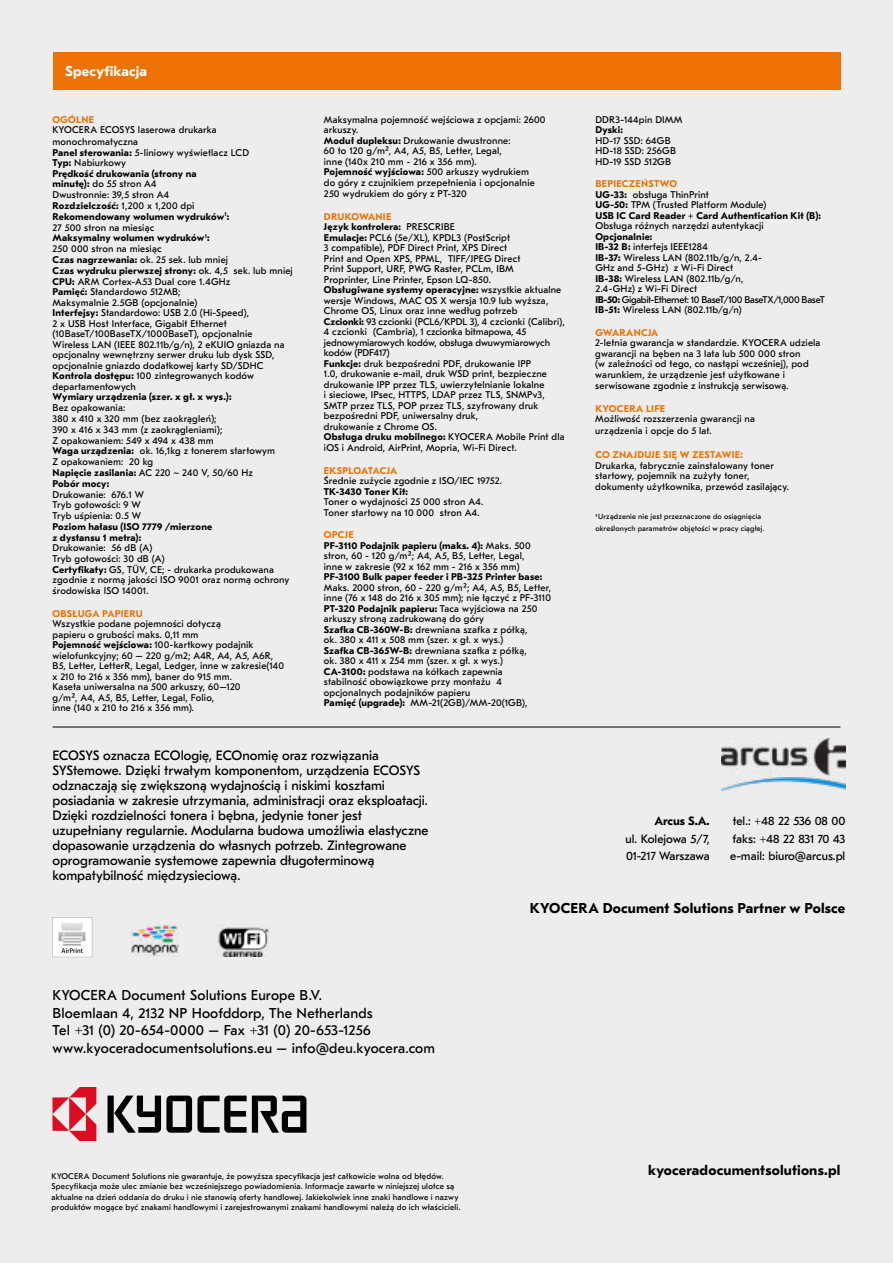
<style>
.page{position:relative;width:893px;height:1263px;background:#ededed}
.page>*{position:absolute;margin:0;border:0;box-sizing:border-box;transform-origin:0 0}
.t1{font:14.25px/17.5px "GT Eesti Pro Text";letter-spacing:.01em;color:#000}
.t2{font:700 14.25px "GT Eesti Pro Text";letter-spacing:.015em;color:#000}
.t3{font:700 14.25px "GT Eesti Pro Text";letter-spacing:.01em;color:#fff}
.t4{font:13.5px/15px "GT Eesti Pro Text";letter-spacing:-.005em;color:#000}
.t5{font:12px/17.5px "GT Eesti Pro Text";color:#000}
.t6{font:700 12px "GT Eesti Pro Text";color:#000}
.t7{font:9.75px/10.5px "GT Eesti Pro Text";letter-spacing:.015em;color:#000}
.t8{font:700 9.75px/10.5px "GT Eesti Pro Text";letter-spacing:.02em;color:#000}
.t9{font:700 9.75px "GT Eesti Pro Text";letter-spacing:.025em;color:#ee7203}
.t10{font:8.25px/10.5px "GT Eesti Pro Text";letter-spacing:.02em;color:#000}
.t11{font:7.5px/12px "GT Eesti Pro Text";letter-spacing:.02em;color:#000}
.s1{font-weight:700}
.s2{font-weight:700;color:#ee7203}
.s3{color:#ee7203}
.s4{font-weight:400}
</style>
<div class="page">
<svg style="left:108px;top:1095px;width:198px;height:38px"></svg>
<svg style="left:53px;top:1088px;width:43px;height:52px"></svg>
<div style="left:53px;top:53px;width:787px;height:37px;background:#ee7203"></div>
<img style="left:216px;top:925px;width:54px;height:31px">
<hr style="left:53px;top:727px;width:787px;height:1px;background:#000">
<svg style="left:52px;top:917px;width:40px;height:40px"></svg>
<img style="left:54px;top:921px;width:36px;height:25px">
<img style="left:131px;top:925px;width:47px;height:31px">
<img style="left:722px;top:738px;width:123px;height:52px">
<h1 class="t3" style="left:65px;top:64px;width:83px">Specyfikacja</h1>
<p class="t9" style="left:53px;top:114px;width:43px">OGÓLNE</p>
<p class="t7" style="left:53px;top:124px;width:166px;line-height:12px">KYOCERA ECOSYS laserowa drukarka monochromatyczna</p>
<p class="t7" style="left:53px;top:147px;width:242px"><span class="s1">Panel sterowania:</span> 5-liniowy wyświetlacz LCD<br><span class="s1">Typ:</span> Nabiurkowy<br><span class="s1">Prędkość drukowania (strony na<br>minutę):</span> do 55 stron A4<br>Dwustronnie: 39,5 stron A4<br><span class="s1">Rozdzielczość:</span> 1,200 x 1,200 dpi<br><span class="s1">Rekomendowany wolumen wydruków</span><sup>1</sup><span class="s1">:<br></span>27 500 stron na miesiąc<br><span class="s1">Maksymalny wolumen wydruków</span><sup>1</sup><span class="s1">:<br></span>250 000 stron na miesiąc<br><span class="s1">Czas nagrzewania:</span> ok. 25 sek. lub mniej<br><span class="s1">Czas wydruku pierwszej strony:</span> ok. 4,5 sek. lub mniej <span class="s1">CPU:</span> ARM Cortex-A53 Dual core 1.4GHz<br><span class="s1">Pamięć:</span> Standardowo 512MB;<br>Maksymalnie 2.5GB (opcjonalnie)<br><span class="s1">Interfejsy:</span> Standardowo: USB 2.0 (Hi-Speed),<br>2 x USB Host Interface, Gigabit Ethernet (10BaseT/100BaseTX/1000BaseT), opcjonalnie<br>Wireless LAN (IEEE 802.11b/g/n), 2 eKUIO gniazda na opcjonalny wewnętrzny serwer druku lub dysk SSD, opcjonalnie gniazdo dodatkowej karty SD/SDHC <span class="s1">Kontrola dostępu:</span> 100 zintegrowanych kodów departamentowych</p>
<p class="t8" style="left:53px;top:392px;width:181px">Wymiary urządzenia (szer. x gł. x wys.):</p>
<p class="t7" style="left:53px;top:403px;width:224px">Bez opakowania:<br>380 x 410 x 320 mm (bez zaokrągleń);<br>390 x 416 x 343 mm (z zaokrągleniami);<br>Z opakowaniem: 549 x 494 x 438 mm<br><span class="s1">Waga urządzenia:</span> ok. 16,1kg z tonerem startowym<br>Z opakowaniem: 20 kg<br><span class="s1">Napięcie zasilania:</span> AC 220 ~ 240 V, 50/60 Hz<br><span class="s1">Pobór mocy:</span></p>
<p class="t7" style="left:53px;top:489px;width:93px">Drukowanie: 676.1 W<br>Tryb gotowości: 9 W<br>Tryb uśpienia: 0.5 W</p>
<p class="t8" style="left:53px;top:521px;width:161px">Poziom hałasu (ISO 7779 /mierzone z dystansu 1 metra):</p>
<p class="t7" style="left:53px;top:543px;width:238px">Drukowanie: 56 dB (A)<br>Tryb gotowości: 30 dB (A)<br><span class="s1">Certyfikaty:</span> GS, TÜV, CE; - drukarka produkowana zgodnie z normą jakości ISO 9001 oraz normą ochrony środowiska ISO 14001.</p>
<p class="t9" style="left:53px;top:608px;width:92px">OBSŁUGA PAPIERU</p>
<p class="t7" style="left:53px;top:619px;width:233px">Wszystkie podane pojemności dotyczą<br>papieru o grubości maks. 0,11 mm<br><span class="s1">Pojemność wejściowa:</span> 100-kartkowy podajnik wielofunkcyjny; 60 – 220 g/m2; A4R, A4, A5, A6R, B5, Letter, LetterR, Legal, Ledger, inne w zakresie(140 x 210 to 216 x 356 mm), baner do 915 mm.<br>Kaseta uniwersalna na 500 arkuszy, 60–120<br>g/m², A4, A5, B5, Letter, Legal, Folio,<br>inne (140 x 210 to 216 x 356 mm).</p>
<p class="t7" style="left:324px;top:114px;width:223px">Maksymalna pojemność wejściowa z opcjami: 2600 arkuszy.<br><span class="s1">Moduł dupleksu:</span> Drukowanie dwustronne:<br>60 to 120 g/m², A4, A5, B5, Letter, Legal,<br>inne (140x 210 mm - 216 x 356 mm).<br><span class="s1">Pojemność wyjściowa:</span> 500 arkuszy wydrukiem<br>do góry z czujnikiem przepełnienia i opcjonalnie 250 wydrukiem do góry z PT-320</p>
<p class="t7" style="left:324px;top:211px;width:242px"><span class="s2">DRUKOWANIE<br></span><span class="s1">Język kontrolera:</span> PRESCRIBE<br><span class="s1">Emulacje:</span> PCL6 (5e/XL), KPDL3 (PostScript<br>3 compatible), PDF Direct Print, XPS Direct<br>Print and Open XPS, PPML, TIFF/JPEG Direct<br>Print Support, URF, PWG Raster, PCLm, IBM<br>Proprinter, Line Printer, Epson LQ-850.<br><span class="s1">Obsługiwane systemy operacyjne:</span> wszystkie aktualne wersje Windows, MAC OS X wersja 10.9 lub wyższa, Chrome OS, Linux oraz inne według potrzeb<br><span class="s1">Czcionki:</span> 93 czcionki (PCL6/KPDL 3), 4 czcionki (Calibri), 4 czcionki (Cambria), 1 czcionka bitmapowa, 45 jednowymiarowych kodów, obsługa dwuwymiarowych kodów (PDF417)<br><span class="s1">Funkcje:</span> druk bezpośredni PDF, drukowanie IPP<br>1.0, drukowanie e-mail, druk WSD print, bezpieczne drukowanie IPP przez TLS, uwierzytelnianie lokalne<br>i sieciowe, IPsec, HTTPS, LDAP przez TLS, SNMPv3, SMTP przez TLS, POP przez TLS, szyfrowany druk bezpośredni PDF, uniwersalny druk,<br>drukowanie z Chrome OS.<br><span class="s1">Obsługa druku mobilnego:</span> KYOCERA Mobile Print dla iOS i Android, AirPrint, Mopria, Wi-Fi Direct.</p>
<p class="t9" style="left:324px;top:465px;width:75px">EKSPLOATACJA</p>
<p class="t7" style="left:324px;top:476px;width:180px">Średnie zużycie zgodnie z ISO/IEC 19752.</p>
<p class="t8" style="left:324px;top:486px;width:86px">TK-3430 Toner Kit:</p>
<p class="t7" style="left:324px;top:497px;width:161px">Toner o wydajności 25 000 stron A4.<br>Toner startowy na 10 000 stron A4.</p>
<p class="t7" style="left:324px;top:530px;width:208px"><span class="s2">OPCJE<br></span><span class="s1">PF-3110 Podajnik papieru (maks. 4):</span> Maks. 500 stron, 60 - 120 g/m²; A4, A5, B5, Letter, Legal, inne w zakresie (92 x 162 mm - 216 x 356 mm)</p>
<p class="t8" style="left:324px;top:572px;width:220px">PF-3100 Bulk paper feeder i PB-325 Printer base:</p>
<p class="t7" style="left:324px;top:582px;width:229px">Maks. 2000 stron, 60 - 220 g/m²; A4, A5, B5, Letter, inne (76 x 148 do 216 x 305 mm); nie łączyć z PF-3110<br><span class="s1">PT-320 Podajnik papieru:</span> Taca wyjściowa na 250 arkuszy stroną zadrukowaną do góry<br><span class="s1">Szafka CB-360W-B:</span> drewniana szafka z półką,<br>ok. 380 x 411 x 508 mm (szer. x gł. x wys.)<br><span class="s1">Szafka CB-365W-B:</span> drewniana szafka z półką,<br>ok. 380 x 411 x 254 mm (szer. x gł. x wys.)<br><span class="s1">CA-3100:</span> podstawa na kółkach zapewnia<br>stabilność obowiązkowe przy montażu 4 opcjonalnych podajników papieru<br><span class="s1">Pamięć (upgrade):</span> MM-21(2GB)/MM-20(1GB),</p>
<p class="t4" style="left:53px;top:748px;width:377px">ECOSYS oznacza ECOlogię, ECOnomię oraz rozwiązania SYStemowe. Dzięki trwałym komponentom, urządzenia ECOSYS odznaczają się zwiększoną wydajnością i niskimi kosztami posiadania w zakresie utrzymania, administracji oraz eksploatacji.<br>Dzięki rozdzielności tonera i bębna, jedynie toner jest uzupełniany regularnie. Modularna budowa umożliwia elastyczne dopasowanie urządzenia do własnych potrzeb. Zintegrowane oprogramowanie systemowe zapewnia długoterminową kompatybilność międzysieciową.</p>
<p class="t7" style="left:595px;top:114px;width:89px">DDR3-144pin DIMM</p>
<p class="t8" style="left:595px;top:125px;width:29px">Dyski:</p>
<p class="t7" style="left:595px;top:135px;width:82px">HD-17 SSD: 64GB<br>HD-18 SSD: 256GB<br>HD-19 SSD 512GB</p>
<p class="t8" style="left:595px;top:179px;width:227px"><span class="s3">BEPIECZEŃSTWO<br></span>UG-33: <span class="s4">obsługa ThinPrint<br></span>UG-50: <span class="s4">TPM (Trusted Platform Module)<br></span>USB IC Card Reader + Card Authentication Kit (B):</p>
<p class="t7" style="left:595px;top:221px;width:170px">Obsługa różnych narzędzi autentykacji</p>
<p class="t7" style="left:595px;top:231px;width:231px"><span class="s1">Opcjonalnie:<br>IB-32 B:</span> interfejs IEEE1284<br><span class="s1">IB-37:</span> Wireless LAN (802.11b/g/n, 2.4-<br>GHz and 5-GHz) z Wi-Fi Direct<br><span class="s1">IB-38:</span> Wireless LAN (802.11b/g/n,<br>2.4-GHz) z Wi-Fi Direct<br><span class="s1">IB-50:</span> Gigabit-Ethernet: 10 BaseT/100 BaseTX/1,000 BaseT <span class="s1">IB-51:</span> Wireless LAN (802.11b/g/n)</p>
<p class="t9" style="left:595px;top:327px;width:65px">GWARANCJA</p>
<p class="t7" style="left:595px;top:338px;width:227px">2-letnia gwarancja w standardzie. KYOCERA udziela gwarancji na bęben na 3 lata lub 500 000 stron<br>(w zależności od tego, co nastąpi wcześniej), pod warunkiem, że urządzenie jest użytkowane i serwisowane zgodnie z instrukcją serwisową.</p>
<p class="t9" style="left:595px;top:403px;width:71px">KYOCERA LIFE</p>
<p class="t7" style="left:595px;top:413px;width:161px;line-height:12px">Możliwość rozszerzenia gwarancji na urządzenia i opcje do 5 lat.</p>
<p class="t9" style="left:595px;top:449px;width:149px">CO ZNAJDUJE SIĘ W ZESTAWIE:</p>
<p class="t7" style="left:595px;top:460px;width:195px">Drukarka, fabrycznie zainstalowany toner startowy, pojemnik na zużyty toner, dokumenty użytkownika, przewód zasilający.</p>
<p class="t11" style="left:595px;top:511px;width:171px"><sup>1</sup> Urządzenie nie jest przeznaczone do osiągnięcia określonych parametrów objętości w pracy ciągłej.</p>
<p class="t6" style="left:654px;top:814px;width:57px">Arcus S.A.</p>
<p class="t5" style="left:625px;top:830px;width:86px">ul. Kolejowa 5/7,<br>01-217 Warszawa</p>
<p class="t5" style="left:730px;top:812px;width:117px;text-align:justify">tel.: +48 22 536 08 00 faks: +48 22 831 70 43 e-mail: biuro@arcus.pl</p>
<h1 class="t1" style="left:53px;top:987px;width:384px">KYOCERA Document Solutions Europe B.V.<br>Bloemlaan 4, 2132 NP Hoofddorp, The Netherlands<br>Tel +31 (0) 20-654-0000 – Fax +31 (0) 20-653-1256 www.kyoceradocumentsolutions.eu – info@deu.kyocera.com</h1>
<p class="t10" style="left:52px;top:1171px;width:410px">KYOCERA Document Solutions nie gwarantuje, że powyższa specyfikacja jest całkowicie wolna od błędów.<br>Specyfikacja może ulec zmianie bez wcześniejszego powiadomienia. Informacje zawarte w niniejszej ulotce są aktualne na dzień oddania do druku i nie stanowią oferty handlowej. Jakiekolwiek inne znaki handlowe i nazwy produktów mogące być znakami handlowymi i zarejestrowanymi znakami handlowymi należą do ich właścicieli.</p>
<h1 class="t2" style="left:530px;top:900px;width:317px">KYOCERA Document Solutions Partner w Polsce</h1>
<h1 class="t2" style="left:648px;top:1163px;width:194px">kyoceradocumentsolutions.pl</h1>
</div>
